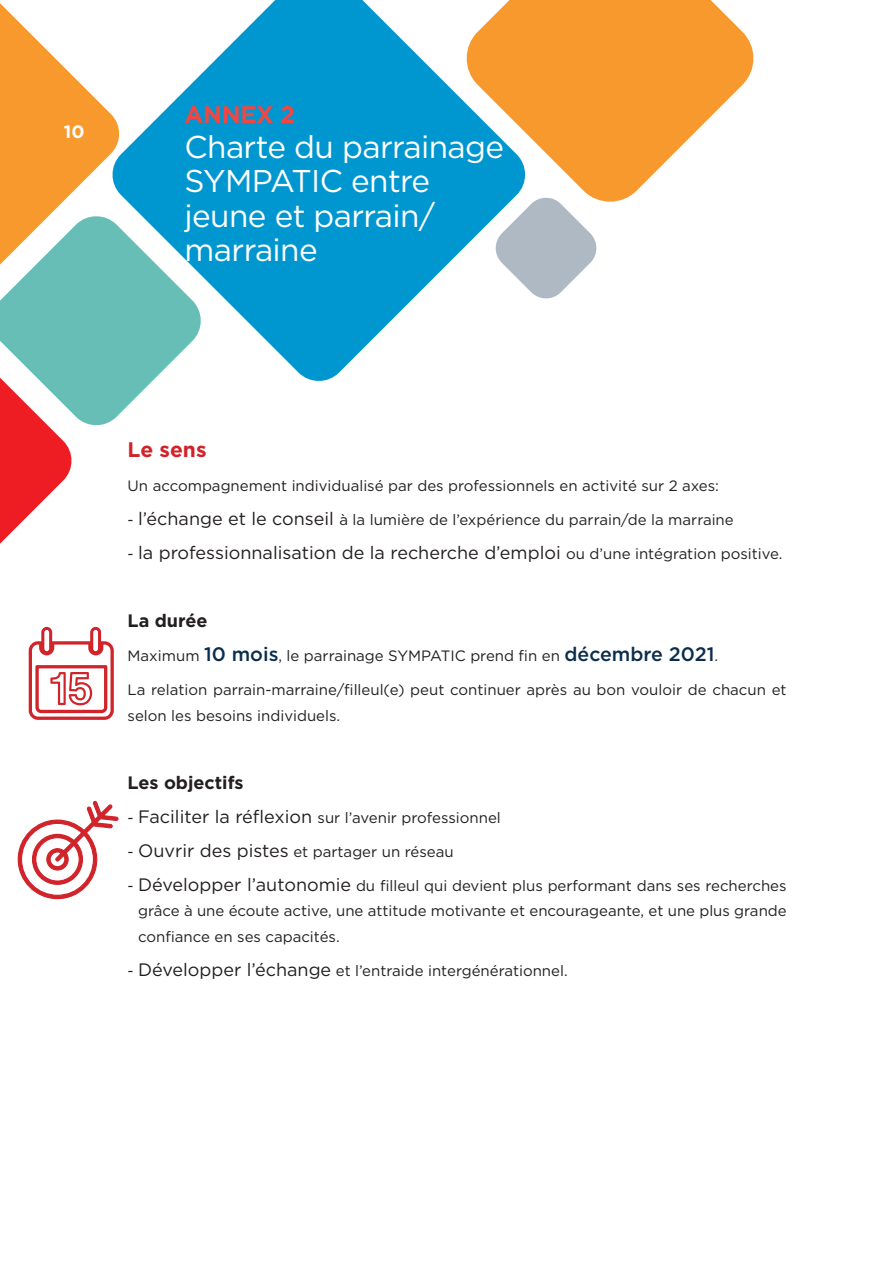
<style>
.page{position:relative;width:893px;height:1263px;background:#fff}
.page>*{position:absolute;margin:0;border:0;box-sizing:border-box;transform-origin:0 0}
.t1{font:31.5px/34.5px "Gotham";letter-spacing:-.02em;color:#fff}
.t2{font:700 24px "Gotham";letter-spacing:-.015em;color:#ef4744}
.t3{font:700 21px "Gotham";color:#d1232a}
.t4{font:18px "Gotham";color:#231f20}
.t5{font:700 18px "Gotham";color:#231f20}
.t6{font:700 18px "Gotham";color:#fff}
.t7{font:15px/25.5px "Gotham";color:#231f20}
.s1{font-size:18px}
.s2{font-size:15px}
.s3{font-weight:500;font-size:19.5px;color:#0a2d4e}
</style>
<div class="page">
<svg style="left:204px;top:0;width:290px;height:381px;fill:#0097d0"></svg>
<svg style="left:494px;top:205px;width:103px;height:94px"></svg>
<svg style="left:463px;top:0;width:291px;height:205px;fill:#f8992d"></svg>
<svg style="left:17px;top:801px;width:102px;height:99px"></svg>
<svg style="left:0;top:3px;width:204px;height:717px"></svg>
<p class="t6" style="left:64px;top:119px;width:22px">10</p>
<h2 class="t2" style="left:185px;top:99px;width:112px">ANNEX 2</h2>
<h1 class="t1" style="left:185px;top:129px;width:321px">Charte du parrainage<br>SYMPATIC entre jeune et parrain/ marraine</h1>
<h3 class="t3" style="left:128px;top:436px;width:81px">Le sens</h3>
<p class="t7" style="left:128px;top:473px;width:593px">Un accompagnement individualisé par des professionnels en activité sur 2 axes:</p>
<p class="t7" style="left:128px;top:507px;width:608px">- <span class="s1">l’échange et le conseil</span> à la lumière de l’expérience du parrain/de la marraine</p>
<p class="t4" style="left:128px;top:541px;width:656px"><span class="s2">-</span> la professionnalisation de la recherche d’emploi <span class="s2">ou d’une intégration positive.</span></p>
<p class="t5" style="left:128px;top:609px;width:81px">La durée</p>
<p class="t7" style="left:128px;top:643px;width:592px">Maximum <span class="s3">10 mois</span>, le parrainage SYMPATIC prend fin en <span class="s3">décembre 2021</span>.</p>
<p class="t7" style="left:128px;top:677px;width:660px">La relation parrain-marraine/filleul(e) peut continuer après au bon vouloir de chacun et selon les besoins individuels.</p>
<p class="t5" style="left:128px;top:770px;width:118px">Les objectifs</p>
<p class="t7" style="left:128px;top:804px;width:375px">- <span class="s1">Faciliter la réflexion</span> sur l’avenir professionnel</p>
<p class="t7" style="left:128px;top:838px;width:328px">- <span class="s1">Ouvrir des pistes</span> et partager un réseau</p>
<p class="t7" style="left:138px;top:872px;width:650px;text-align:justify;text-indent:-11px">- <span class="s1">Développer l’autonomie</span> du filleul qui devient plus performant dans ses recherches grâce à une écoute active, une attitude motivante et encourageante, et une plus grande confiance en ses capacités.</p>
<p class="t7" style="left:128px;top:957px;width:442px">- <span class="s1">Développer l’échange</span> et l’entraide intergénérationnel.</p>
</div>
